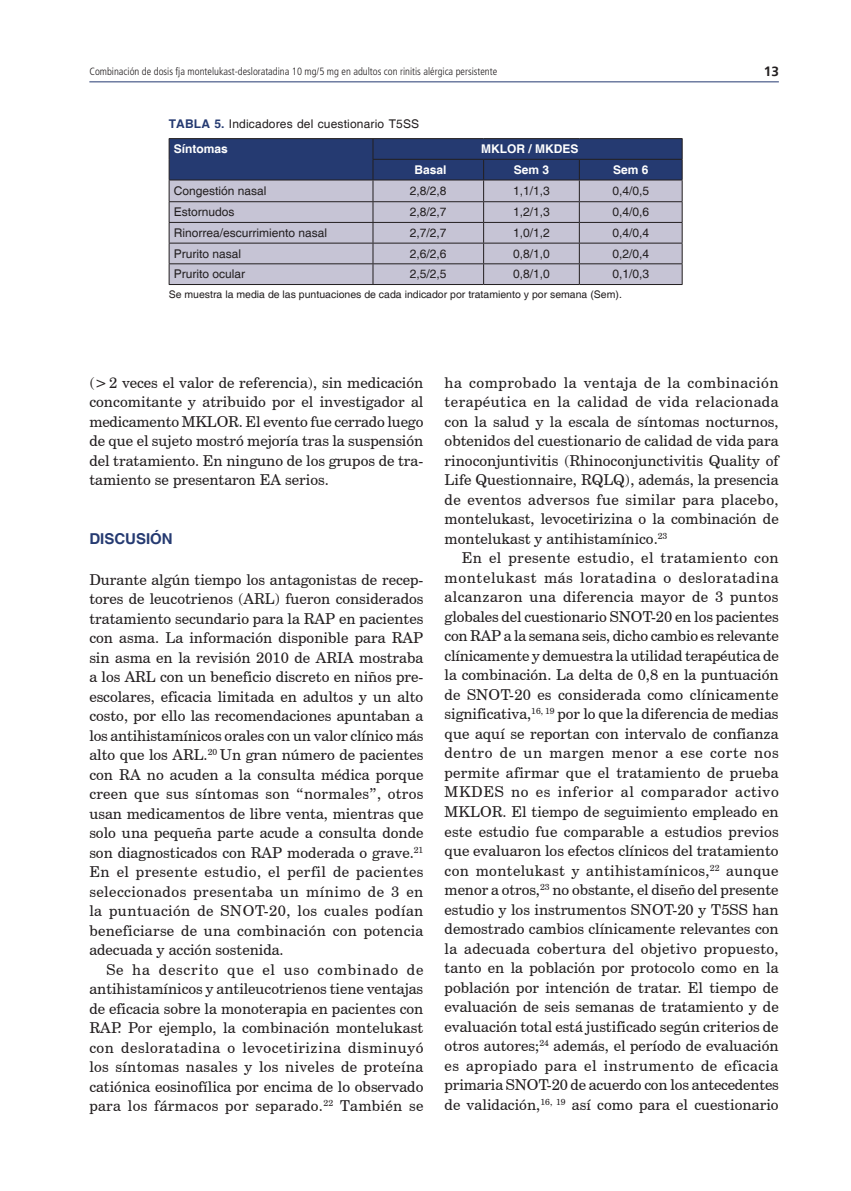
<style>
.page{position:relative;width:851px;height:1191px;background:#fff}
.page>*{position:absolute;margin:0;border:0;box-sizing:border-box;transform-origin:0 0}
.t1{font:15px/19.5px "Century Schoolbook BT";color:#231f20;text-align:justify}
.t2{font:700 15px "Helvetica";color:#253a71}
.t3{font:700 13.5px "Frutiger";color:#231f20}
.t4{font:12px "Helvetica";color:#231f20}
.t5{font:700 12px "Helvetica";color:#fff}
.t6{font:300 condensed 10.5px "Frutiger LT Std";color:#231f20}
.t7{font:10.5px "Helvetica";color:#231f20}
.s1{font-weight:700;color:#253a71}
</style>
<div class="page">
<hr style="left:89px;top:81px;width:689px;height:1px;background:#253a71">
<hr style="left:169px;top:284px;width:204px;height:1px;background:#231f20">
<hr style="left:373px;top:284px;width:110px;height:1px;background:#231f20">
<hr style="left:483px;top:284px;width:96px;height:1px;background:#231f20">
<hr style="left:579px;top:284px;width:103px;height:1px;background:#231f20">
<svg style="left:169px;top:139px;width:513px;height:145px;background:#9397b2"></svg>
<hr style="left:169px;top:138px;width:204px;height:1px;background:#231f20">
<hr style="left:373px;top:138px;width:110px;height:1px;background:#231f20">
<hr style="left:483px;top:138px;width:96px;height:1px;background:#231f20">
<hr style="left:579px;top:138px;width:103px;height:1px;background:#231f20">
<hr style="left:372px;top:159px;width:111px;height:1px;background:#231f20">
<hr style="left:483px;top:159px;width:96px;height:1px;background:#231f20">
<hr style="left:579px;top:159px;width:103px;height:1px;background:#231f20">
<p class="t6" style="left:89px;top:66px;width:409px">Combinación de dosis fja montelukast-desloratadina 10 mg/5 mg en adultos con rinitis alérgica persistente</p>
<p class="t4" style="left:169px;top:117px;width:252px"><span class="s1">TABLA 5.</span> Indicadores del cuestionario T5SS</p>
<p class="t5" style="left:174px;top:142px;width:56px">Síntomas</p>
<p class="t5" style="left:481px;top:142px;width:99px">MKLOR / MKDES</p>
<p class="t5" style="left:414px;top:162px;width:34px">Basal</p>
<p class="t5" style="left:513px;top:162px;width:37px">Sem 3</p>
<p class="t5" style="left:613px;top:162px;width:37px">Sem 6</p>
<p class="t4" style="left:174px;top:183px;width:94px">Congestión nasal</p>
<p class="t4" style="left:410px;top:183px;width:38px">2,8/2,8</p>
<p class="t4" style="left:513px;top:183px;width:38px">1,1/1,3</p>
<p class="t4" style="left:612px;top:183px;width:38px">0,4/0,5</p>
<p class="t4" style="left:174px;top:205px;width:62px">Estornudos</p>
<p class="t4" style="left:410px;top:205px;width:38px">2,8/2,7</p>
<p class="t4" style="left:513px;top:205px;width:38px">1,2/1,3</p>
<p class="t4" style="left:612px;top:205px;width:38px">0,4/0,6</p>
<p class="t4" style="left:174px;top:226px;width:155px">Rinorrea/escurrimiento nasal</p>
<p class="t4" style="left:410px;top:226px;width:38px">2,7/2,7</p>
<p class="t4" style="left:513px;top:226px;width:38px">1,0/1,2</p>
<p class="t4" style="left:612px;top:226px;width:38px">0,4/0,4</p>
<p class="t4" style="left:174px;top:247px;width:69px">Prurito nasal</p>
<p class="t4" style="left:410px;top:247px;width:38px">2,6/2,6</p>
<p class="t4" style="left:513px;top:247px;width:38px">0,8/1,0</p>
<p class="t4" style="left:612px;top:247px;width:38px">0,2/0,4</p>
<p class="t4" style="left:174px;top:267px;width:73px">Prurito ocular</p>
<p class="t4" style="left:410px;top:267px;width:38px">2,5/2,5</p>
<p class="t4" style="left:513px;top:267px;width:38px">0,8/1,0</p>
<p class="t4" style="left:612px;top:267px;width:38px">0,1/0,3</p>
<p class="t7" style="left:169px;top:288px;width:454px">Se muestra la media de las puntuaciones de cada indicador por tratamiento y por semana (Sem).</p>
<p class="t3" style="left:763px;top:63px;width:17px">13</p>
<p class="t1" style="left:89px;top:372px;width:335px">(&gt;2 veces el valor de referencia), sin medicación concomitante y atribuido por el investigador al medicamento MKLOR. El evento fue cerrado luego de que el sujeto mostró mejoría tras la suspensión del tratamiento. En ninguno de los grupos de tra&shy;tamiento se presentaron EA serios.</p>
<p class="t2" style="left:89px;top:529px;width:85px">DISCUSIÓN</p>
<p class="t1" style="left:89px;top:569px;width:335px">Durante algún tiempo los antagonistas de recep&shy;tores de leucotrienos (ARL) fueron considerados tratamiento secundario para la RAP en pacientes con asma. La información disponible para RAP sin asma en la revisión 2010 de ARIA mostraba a los ARL con un beneficio discreto en niños pre&shy;escolares, eficacia limitada en adultos y un alto costo, por ello las recomendaciones apuntaban a los antihistamínicos orales con un valor clínico más alto que los ARL.<sup>20</sup> Un gran número de pacientes con RA no acuden a la consulta médica porque creen que sus síntomas son “normales”, otros usan medicamentos de libre venta, mientras que solo una pequeña parte acude a consulta donde son diagnosticados con RAP moderada o grave.<sup>21<br></sup>En el presente estudio, el perfil de pacientes seleccionados presentaba un mínimo de 3 en la puntuación de SNOT-20, los cuales podían beneficiarse de una combinación con potencia adecuada y acción sostenida.</p>
<p class="t1" style="left:89px;top:959px;width:335px;text-indent:17px">Se ha descrito que el uso combinado de antihistamínicos y antileucotrienos tiene ventajas de eficacia sobre la monoterapia en pacientes con RAP. Por ejemplo, la combinación montelukast con desloratadina o levocetirizina disminuyó los síntomas nasales y los niveles de proteína catiónica eosinofílica por encima de lo observado para los fármacos por separado.<sup>22</sup> También se</p>
<p class="t1" style="left:444px;top:372px;width:335px">ha comprobado la ventaja de la combinación terapéutica en la calidad de vida relacionada con la salud y la escala de síntomas nocturnos, obtenidos del cuestionario de calidad de vida para rinoconjuntivitis (Rhinoconjunctivitis Quality of Life Questionnaire, RQLQ), además, la presencia de eventos adversos fue similar para placebo, montelukast, levocetirizina o la combinación de montelukast y antihistamínico.<sup>23</sup></p>
<p class="t1" style="left:444px;top:548px;width:335px;text-indent:17px">En el presente estudio, el tratamiento con montelukast más loratadina o desloratadina alcanzaron una diferencia mayor de 3 puntos globales del cuestionario SNOT-20 en los pacientes con RAP a la semana seis, dicho cambio es relevante clínicamente y demuestra la utilidad terapéutica de la combinación. La delta de 0,8 en la puntuación de SNOT-20 es considerada como clínicamente significativa,<sup>16,</sup> <sup>19</sup> por lo que la diferencia de medias que aquí se reportan con intervalo de confianza dentro de un margen menor a ese corte nos permite afirmar que el tratamiento de prueba MKDES no es inferior al comparador activo MKLOR. El tiempo de seguimiento empleado en este estudio fue comparable a estudios previos que evaluaron los efectos clínicos del tratamiento con montelukast y antihistamínicos,<sup>22</sup> aunque menor a otros,<sup>23</sup> no obstante, el diseño del presente estudio y los instrumentos SNOT-20 y T5SS han demostrado cambios clínicamente relevantes con la adecuada cobertura del objetivo propuesto, tanto en la población por protocolo como en la población por intención de tratar. El tiempo de evaluación de seis semanas de tratamiento y de evaluación total está justificado según criterios de otros autores;<sup>24</sup> además, el período de evaluación es apropiado para el instrumento de eficacia primaria SNOT-20 de acuerdo con los antecedentes de validación,<sup>16,</sup> <sup>19</sup> así como para el cuestionario</p>
</div>
